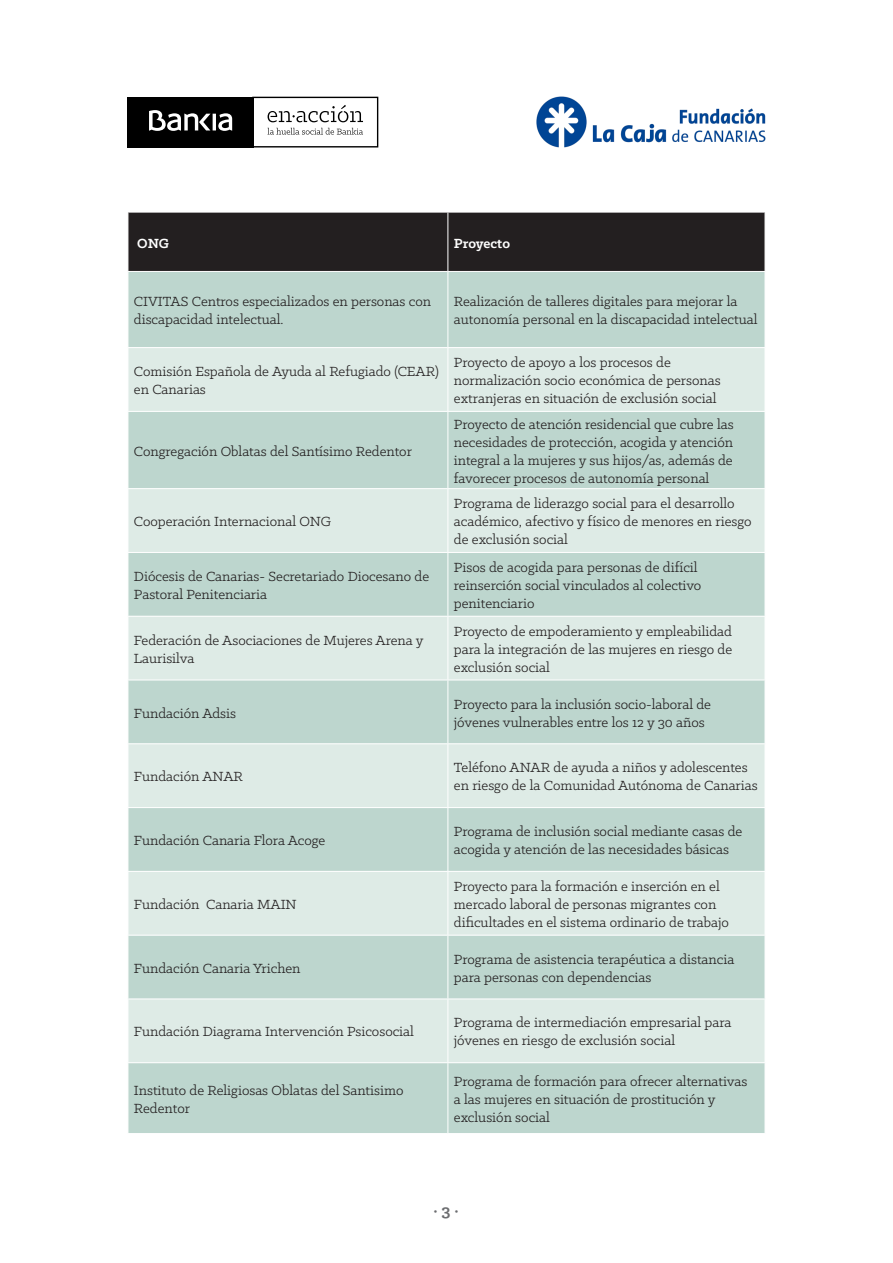
<style>
.page{position:relative;width:893px;height:1263px;background:#fff}
.page>*{position:absolute;margin:0;border:0;box-sizing:border-box;transform-origin:0 0}
.t1{font:700 18px "Klinic Slab";color:#6c6d70}
.t2{font:15px/18px "Klinic Slab";color:#231f20}
.t3{font:700 15px "Klinic Slab";letter-spacing:-.005em;color:#fff}
</style>
<div class="page">
<svg style="left:254px;top:97px;width:124px;height:50px"></svg>
<div style="left:128px;top:97px;width:126px;height:50px;background:#000"></div>
<svg style="left:149px;top:110px;width:83px;height:21px"></svg>
<img style="left:536px;top:96px;width:230px;height:52px">
<div style="left:129px;top:272px;width:636px;height:861px;background:#bdd6ce"></div>
<svg style="left:129px;top:348px;width:636px;height:714px;background:#cee1db"></svg>
<hr style="left:128px;top:347px;width:320px;height:1px;background:#fff">
<hr style="left:448px;top:347px;width:317px;height:1px;background:#fff">
<hr style="left:447px;top:271px;width:1px;height:76px;background:#fff">
<hr style="left:447px;top:348px;width:1px;height:63px;background:#fff">
<hr style="left:447px;top:489px;width:1px;height:63px;background:#fff">
<hr style="left:447px;top:617px;width:1px;height:63px;background:#fff">
<hr style="left:447px;top:744px;width:1px;height:63px;background:#fff">
<hr style="left:447px;top:872px;width:1px;height:63px;background:#fff">
<hr style="left:447px;top:999px;width:1px;height:63px;background:#fff">
<hr style="left:128px;top:411px;width:320px;height:1px;background:#fff">
<hr style="left:128px;top:488px;width:320px;height:1px;background:#fff">
<hr style="left:448px;top:411px;width:317px;height:1px;background:#fff">
<hr style="left:447px;top:412px;width:1px;height:76px;background:#fff">
<hr style="left:448px;top:488px;width:317px;height:1px;background:#fff">
<hr style="left:128px;top:552px;width:320px;height:1px;background:#fff">
<hr style="left:128px;top:616px;width:320px;height:1px;background:#fff">
<hr style="left:448px;top:552px;width:317px;height:1px;background:#fff">
<hr style="left:447px;top:553px;width:1px;height:63px;background:#fff">
<hr style="left:448px;top:616px;width:317px;height:1px;background:#fff">
<hr style="left:128px;top:680px;width:320px;height:1px;background:#fff">
<hr style="left:128px;top:743px;width:320px;height:1px;background:#fff">
<hr style="left:448px;top:680px;width:317px;height:1px;background:#fff">
<hr style="left:447px;top:680px;width:1px;height:63px;background:#fff">
<hr style="left:448px;top:743px;width:317px;height:1px;background:#fff">
<hr style="left:128px;top:807px;width:320px;height:1px;background:#fff">
<hr style="left:128px;top:871px;width:320px;height:1px;background:#fff">
<hr style="left:448px;top:807px;width:317px;height:1px;background:#fff">
<hr style="left:447px;top:808px;width:1px;height:63px;background:#fff">
<hr style="left:448px;top:871px;width:317px;height:1px;background:#fff">
<hr style="left:128px;top:935px;width:320px;height:1px;background:#fff">
<hr style="left:128px;top:998px;width:320px;height:1px;background:#fff">
<hr style="left:448px;top:935px;width:317px;height:1px;background:#fff">
<hr style="left:447px;top:935px;width:1px;height:63px;background:#fff">
<hr style="left:448px;top:998px;width:317px;height:1px;background:#fff">
<hr style="left:128px;top:1062px;width:320px;height:1px;background:#fff">
<hr style="left:448px;top:1062px;width:317px;height:1px;background:#fff">
<hr style="left:447px;top:1063px;width:1px;height:70px;background:#fff">
<div style="left:129px;top:213px;width:636px;height:58px;background:#231f20"></div>
<hr style="left:447px;top:213px;width:1px;height:58px;background:#fff">
<p class="t3" style="left:137px;top:233px;width:33px">ONG</p>
<p class="t3" style="left:454px;top:233px;width:58px">Proyecto</p>
<p class="t2" style="left:134px;top:292px;width:299px">CIVITAS Centros especializados en personas con discapacidad intelectual.</p>
<p class="t2" style="left:454px;top:292px;width:305px">Realización de talleres digitales para mejorar la autonomía personal en la discapacidad intelectual</p>
<p class="t2" style="left:134px;top:362px;width:306px">Comisión Española de Ayuda al Refugiado (CEAR) en Canarias</p>
<p class="t2" style="left:454px;top:353px;width:268px">Proyecto de apoyo a los procesos de normalización socio económica de personas extranjeras en situación de exclusión social</p>
<p class="t2" style="left:134px;top:442px;width:280px">Congregación Oblatas del Santísimo Redentor</p>
<p class="t2" style="left:454px;top:415px;width:281px;text-align:justify">Proyecto de atención residencial que cubre las necesidades de protección, acogida y atención integral a la mujeres y sus hijos/as, además de favorecer procesos de autonomía personal</p>
<p class="t2" style="left:134px;top:512px;width:199px">Cooperación Internacional ONG</p>
<p class="t2" style="left:454px;top:494px;width:299px">Programa de liderazgo social para el desarrollo académico, afectivo y físico de menores en riesgo de exclusión social</p>
<p class="t2" style="left:134px;top:567px;width:297px">Diócesis de Canarias- Secretariado Diocesano de<br>Pastoral Penitenciaria</p>
<p class="t2" style="left:454px;top:558px;width:249px">Pisos de acogida para personas de difícil reinserción social vinculados al colectivo penitenciario</p>
<p class="t2" style="left:134px;top:631px;width:291px">Federación de Asociaciones de Mujeres Arena y<br>Laurisilva</p>
<p class="t2" style="left:454px;top:622px;width:280px;text-align:justify">Proyecto de empoderamiento y empleabilidad para la integración de las mujeres en riesgo de exclusión social</p>
<p class="t2" style="left:134px;top:703px;width:104px">Fundación Adsis</p>
<p class="t2" style="left:454px;top:694px;width:259px">Proyecto para la inclusión socio-laboral de jóvenes vulnerables entre los 12 y 30 años</p>
<p class="t2" style="left:134px;top:767px;width:111px">Fundación ANAR</p>
<p class="t2" style="left:454px;top:758px;width:305px">Teléfono ANAR de ayuda a niños y adolescentes en riesgo de la Comunidad Autónoma de Canarias</p>
<p class="t2" style="left:134px;top:831px;width:193px">Fundación Canaria Flora Acoge</p>
<p class="t2" style="left:454px;top:822px;width:290px">Programa de inclusión social mediante casas de acogida y atención de las necesidades básicas</p>
<p class="t2" style="left:134px;top:895px;width:164px">Fundación Canaria MAIN</p>
<p class="t2" style="left:454px;top:877px;width:277px">Proyecto para la formación e inserción en el mercado laboral de personas migrantes con dificultades en el sistema ordinario de trabajo</p>
<p class="t2" style="left:134px;top:959px;width:168px">Fundación Canaria Yrichen</p>
<p class="t2" style="left:454px;top:950px;width:282px">Programa de asistencia terapéutica a distancia para personas con dependencias</p>
<p class="t2" style="left:134px;top:1022px;width:282px">Fundación Diagrama Intervención Psicosocial</p>
<p class="t2" style="left:454px;top:1013px;width:279px">Programa de intermediación empresarial para jóvenes en riesgo de exclusión social</p>
<p class="t2" style="left:134px;top:1081px;width:271px">Instituto de Religiosas Oblatas del Santisimo<br>Redentor</p>
<p class="t2" style="left:454px;top:1072px;width:295px">Programa de formación para ofrecer alternativas a las mujeres en situación de prostitución y exclusión social</p>
<p class="t1" style="left:434px;top:1199px;width:27px">· 3 ·</p>
</div>
